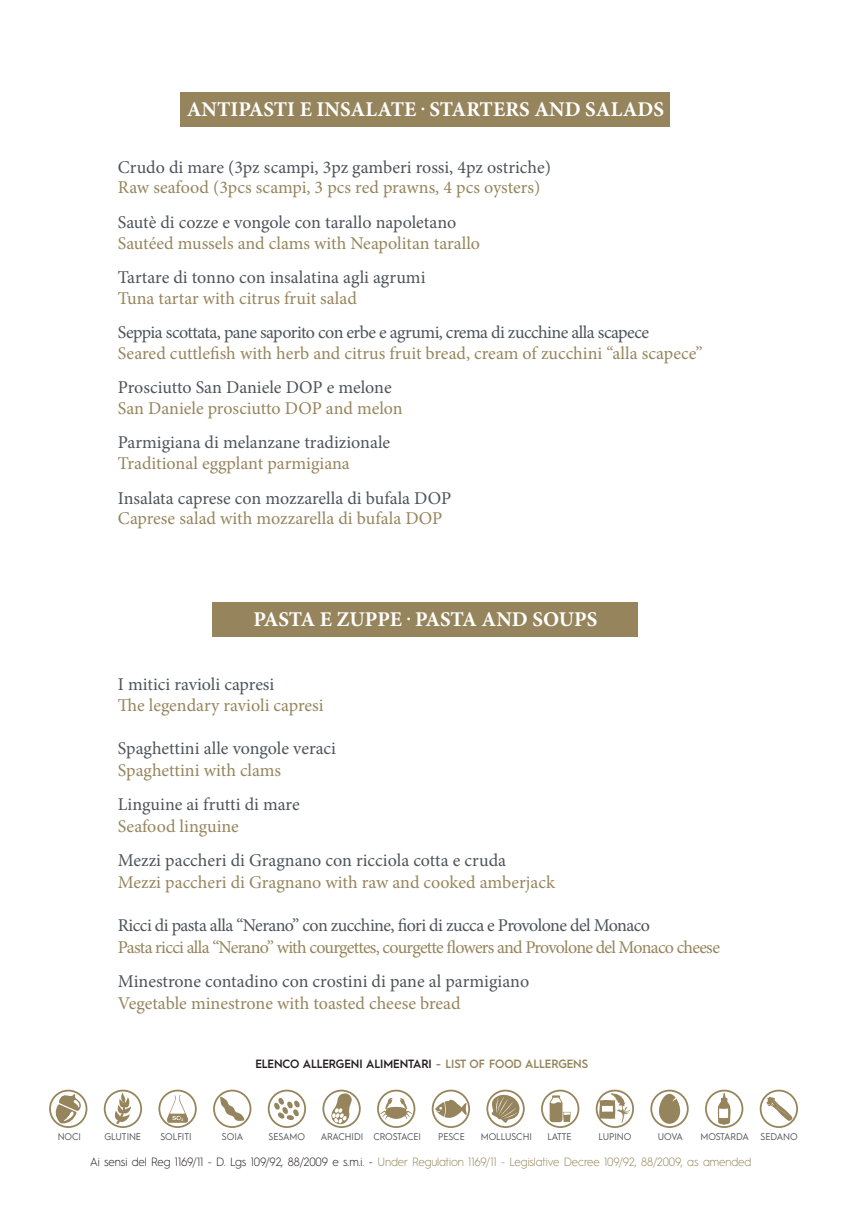
<style>
.page{position:relative;width:851px;height:1221px;background:#fff}
.page>*{position:absolute;margin:0;border:0;box-sizing:border-box;transform-origin:0 0}
.t1{font:700 21px "Minion Pro";color:#fff}
.t2{font:18px "Minion Pro";letter-spacing:-.005em;color:#96855c}
.t3{font:18px "Minion Pro";letter-spacing:-.005em;color:#4d545a}
.t4{font:18px "Minion Pro";letter-spacing:-.03em;color:#4d545a}
.t5{font:18px "Minion Pro";letter-spacing:-.045em;color:#96855c}
.t6{font:300 12px "Hurme Geometric Sans 1";letter-spacing:-.01em;color:#96855c;scale:.95 1}
.t7{font:600 12px "Hurme Geometric Sans 1";letter-spacing:-.01em;color:#231f20;scale:.95 1}
.t8{font:9.75px "Hurme Geometric Sans 1";letter-spacing:-.01em;color:#4d545a;scale:.95 1}
.s1{color:#96855c}
.s2{color:#231f20}
</style>
<div class="page">
<svg style="left:104px;top:1089px;width:38px;height:38px"></svg>
<svg style="left:49px;top:1089px;width:38px;height:38px"></svg>
<svg style="left:158px;top:1089px;width:39px;height:38px"></svg>
<svg style="left:268px;top:1089px;width:38px;height:38px"></svg>
<svg style="left:213px;top:1089px;width:38px;height:38px"></svg>
<svg style="left:322px;top:1089px;width:38px;height:38px"></svg>
<svg style="left:705px;top:1089px;width:38px;height:38px"></svg>
<svg style="left:486px;top:1089px;width:38px;height:38px"></svg>
<svg style="left:541px;top:1089px;width:38px;height:38px"></svg>
<svg style="left:595px;top:1089px;width:39px;height:38px"></svg>
<svg style="left:431px;top:1089px;width:39px;height:38px"></svg>
<svg style="left:650px;top:1089px;width:38px;height:38px"></svg>
<svg style="left:377px;top:1089px;width:38px;height:38px"></svg>
<svg style="left:759px;top:1089px;width:38px;height:38px"></svg>
<div style="left:181px;top:92px;width:489px;height:34px;background:#96855c"></div>
<div style="left:213px;top:603px;width:425px;height:34px;background:#96855c"></div>
<p class="t1" style="left:187px;top:94px;width:479px">ANTIPASTI E INSALATE . STARTERS AND SALADS</p>
<p class="t3" style="left:118px;top:155px;width:434px">Crudo di mare (3pz scampi, 3pz gamberi rossi, 4pz ostriche)</p>
<p class="t2" style="left:118px;top:175px;width:424px">Raw seafood (3pcs scampi, 3 pcs red prawns, 4 pcs oysters)</p>
<p class="t3" style="left:118px;top:210px;width:340px">Sautè di cozze e vongole con tarallo napoletano</p>
<p class="t2" style="left:118px;top:231px;width:364px">Sautéed mussels and clams with Neapolitan tarallo</p>
<p class="t3" style="left:118px;top:265px;width:309px">Tartare di tonno con insalatina agli agrumi</p>
<p class="t2" style="left:118px;top:286px;width:240px">Tuna tartar with citrus fruit salad</p>
<p class="t4" style="left:118px;top:320px;width:533px">Seppia scottata, pane saporito con erbe e agrumi, crema di zucchine alla scapece</p>
<p class="t2" style="left:118px;top:341px;width:586px">Seared cuttlefish with herb and citrus fruit bread, cream of zucchini “alla scapece”</p>
<p class="t3" style="left:118px;top:375px;width:275px">Prosciutto San Daniele DOP e melone</p>
<p class="t2" style="left:118px;top:396px;width:286px">San Daniele prosciutto DOP and melon</p>
<p class="t3" style="left:118px;top:430px;width:274px">Parmigiana di melanzane tradizionale</p>
<p class="t2" style="left:118px;top:451px;width:233px">Traditional eggplant parmigiana</p>
<p class="t3" style="left:118px;top:485px;width:335px">Insalata caprese con mozzarella di bufala DOP</p>
<p class="t2" style="left:118px;top:506px;width:326px">Caprese salad with mozzarella di bufala DOP</p>
<p class="t1" style="left:253px;top:604px;width:345px">PASTA E ZUPPE . PASTA AND SOUPS</p>
<p class="t3" style="left:118px;top:671px;width:158px">I mitici ravioli capresi</p>
<p class="t2" style="left:118px;top:693px;width:207px">The legendary ravioli capresi</p>
<p class="t3" style="left:118px;top:736px;width:220px">Spaghettini alle vongole veraci</p>
<p class="t2" style="left:118px;top:758px;width:165px">Spaghettini with clams</p>
<p class="t3" style="left:118px;top:792px;width:183px">Linguine ai frutti di mare</p>
<p class="t2" style="left:118px;top:814px;width:123px">Seafood linguine</p>
<p class="t3" style="left:118px;top:848px;width:390px">Mezzi paccheri di Gragnano con ricciola cotta e cruda</p>
<p class="t2" style="left:118px;top:870px;width:438px">Mezzi paccheri di Gragnano with raw and cooked amberjack</p>
<p class="t4" style="left:118px;top:913px;width:533px">Ricci di pasta alla “Nerano” con zucchine, fiori di zucca e Provolone del Monaco</p>
<p class="t5" style="left:118px;top:935px;width:603px">Pasta ricci alla “Nerano” with courgettes, courgette flowers and Provolone del Monaco cheese</p>
<p class="t3" style="left:118px;top:969px;width:413px">Minestrone contadino con crostini di pane al parmigiano</p>
<p class="t2" style="left:118px;top:990px;width:344px">Vegetable minestrone with toasted cheese bread</p>
<p class="t7" style="left:255px;top:1054px;width:352px">ELENCO ALLERGENI ALIMENTARI <span class="s1">- LIST OF FOOD ALLERGENS</span></p>
<p class="t8" style="left:58px;top:1129px;width:26px">NOCI</p>
<p class="t8" style="left:104px;top:1129px;width:40px">GLUTINE</p>
<p class="t8" style="left:160px;top:1129px;width:34px">SOLFITI</p>
<p class="t8" style="left:222px;top:1129px;width:24px">SOIA</p>
<p class="t8" style="left:268px;top:1129px;width:40px">SESAMO</p>
<p class="t8" style="left:320px;top:1129px;width:107px">ARACHIDI CROSTACEI</p>
<p class="t8" style="left:438px;top:1129px;width:29px">PESCE</p>
<p class="t8" style="left:481px;top:1129px;width:55px">MOLLUSCHI</p>
<p class="t8" style="left:547px;top:1129px;width:27px">LATTE</p>
<p class="t8" style="left:598px;top:1129px;width:36px">LUPINO</p>
<p class="t8" style="left:657px;top:1129px;width:28px">UOVA</p>
<p class="t8" style="left:700px;top:1129px;width:104px">MOSTARDA SEDANO</p>
<p class="t6" style="left:90px;top:1153px;width:697px"><span class="s2">Ai sensi del Reg 1169/11 - D. Lgs 109/92, 88/2009 e s.m.i. -</span> Under Regulation 1169/11 - Legislative Decree 109/92, 88/2009, as amended</p>
</div>
